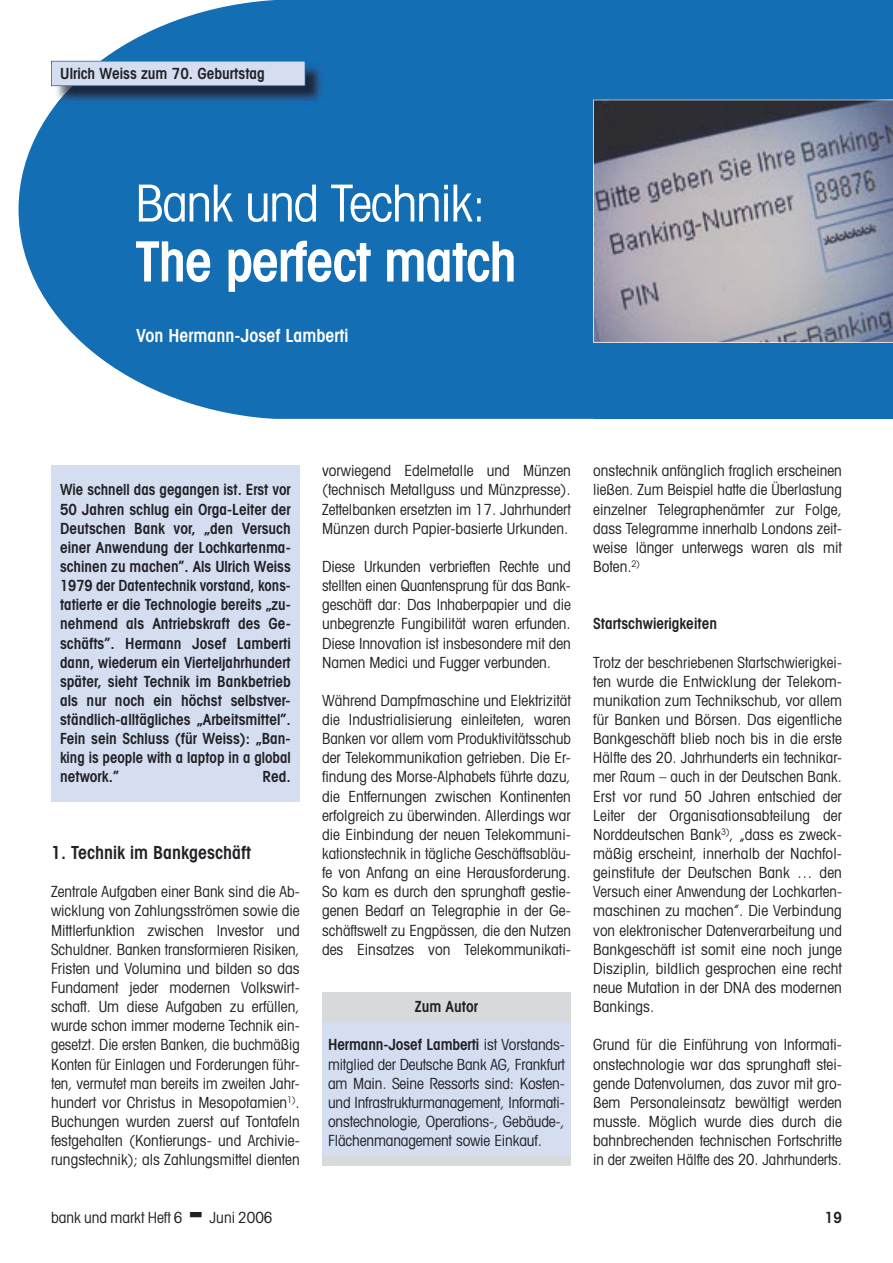
<style>
.page{position:relative;width:893px;height:1263px;background:#fff}
.page>*{position:absolute;margin:0;border:0;box-sizing:border-box;transform-origin:0 0}
.t1{font:600 condensed 55.5px "Avant Garde";letter-spacing:-.025em;color:#fff}
.t2{font:condensed 51px "Avant Garde";letter-spacing:-.025em;color:#fff}
.t3{font:600 condensed 18px "Avant Garde";color:#fff}
.t4{font:600 condensed 18px "Avant Garde";color:#212125}
.t5{font:condensed 15.3px/19.2px "Avant Garde";color:#212125;text-align:justify}
.t6{font:600 condensed 15.3px/19.2px "Avant Garde";color:#212125;text-align:justify}
.s1{font-weight:600}
</style>
<div class="page">
<svg style="left:19px;top:0;width:575px;height:419px;background:#2b7dbb"></svg>
<div style="left:51px;top:465px;width:249px;height:337px;background:#d5def0"></div>
<div style="left:322px;top:1019px;width:249px;height:146px;background:#d5def0"></div>
<div style="left:322px;top:993px;width:249px;height:29px;background:#d8d9db"></div>
<div style="left:322px;top:1156px;width:249px;height:9px;background:#d8d9db"></div>
<img style="left:54px;top:62px;width:272px;height:45px">
<svg style="left:51px;top:61px;width:254px;height:25px;background:#cad8ec"></svg>
<div style="left:594px;top:0;width:299px;height:419px;background:#136eb4"></div>
<svg style="left:593px;top:100px;width:300px;height:243px;background:#9696a2"></svg>
<p class="t6" style="left:60px;top:64px;width:206px">Ulrich Weiss zum 70. Geburtstag</p>
<h2 class="t2" style="left:135px;top:172px;width:352px">Bank und Technik:</h2>
<h1 class="t1" style="left:135px;top:228px;width:383px">The perfect match</h1>
<p class="t3" style="left:136px;top:325px;width:214px">Von Hermann-Josef Lamberti</p>
<p class="t6" style="left:60px;top:480px;width:232px">Wie schnell das gegangen ist. Erst vor 50 Jahren schlug ein Orga-Leiter der Deutschen Bank vor, „den Versuch einer Anwendung der Lochkartenma&shy;schinen zu machen”. Als Ulrich Weiss 1979 der Datentechnik vorstand, kons&shy;tatierte er die Technologie bereits „zu&shy;nehmend als Antriebskraft des Ge&shy;schäfts”. Hermann Josef Lamberti dann, wiederum ein Vierteljahrhundert später, sieht Technik im Bankbetrieb als nur noch ein höchst selbstver&shy;ständlich-alltägliches „Arbeitsmittel”.<br>Fein sein Schluss (für Weiss): „Ban&shy;king is people with a laptop in a global network.”</p>
<p class="t6" style="left:263px;top:767px;width:30px">Red.</p>
<p class="t4" style="left:51px;top:841px;width:201px">1. Technik im Bankgeschäft</p>
<p class="t5" style="left:51px;top:882px;width:250px">Zentrale Aufgaben einer Bank sind die Ab&shy;wicklung von Zahlungsströmen sowie die Mittlerfunktion zwischen Investor und Schuldner. Banken transformieren Risiken, Fristen und Volumina und bilden so das Fundament jeder modernen Volkswirt&shy;schaft. Um diese Aufgaben zu erfüllen, wurde schon immer moderne Technik ein&shy;gesetzt. Die ersten Banken, die buchmäßig Konten für Einlagen und Forderungen führ&shy;ten, vermutet man bereits im zweiten Jahr&shy;hundert vor Christus in Mesopotamien<sup>1)</sup>.<br>Buchungen wurden zuerst auf Tontafeln festgehalten (Kontierungs- und Archivie&shy;rungstechnik); als Zahlungsmittel dienten</p>
<p class="t5" style="left:322px;top:461px;width:250px">vorwiegend Edelmetalle und Münzen (technisch Metallguss und Münzpresse).<br>Zettelbanken ersetzten im 17. Jahrhundert Münzen durch Papier-basierte Urkunden.</p>
<p class="t5" style="left:322px;top:556px;width:250px">Diese Urkunden verbrieften Rechte und stellten einen Quantensprung für das Bank&shy;geschäft dar: Das Inhaberpapier und die unbegrenzte Fungibilität waren erfunden.<br>Diese Innovation ist insbesondere mit den Namen Medici und Fugger verbunden.</p>
<p class="t5" style="left:322px;top:690px;width:250px">Während Dampfmaschine und Elektrizität die Industrialisierung einleiteten, waren Banken vor allem vom Produktivitätsschub der Telekommunikation getrieben. Die Er&shy;findung des Morse-Alphabets führte dazu, die Entfernungen zwischen Kontinenten erfolgreich zu überwinden. Allerdings war die Einbindung der neuen Telekommuni&shy;kationstechnik in tägliche Geschäftsabläu&shy;fe von Anfang an eine Herausforderung.<br>So kam es durch den sprunghaft gestie&shy;genen Bedarf an Telegraphie in der Ge&shy;schäftswelt zu Engpässen, die den Nutzen des Einsatzes von Telekommunikati-</p>
<p class="t6" style="left:415px;top:997px;width:65px">Zum Autor</p>
<p class="t5" style="left:328px;top:1035px;width:238px"><span class="s1">Hermann-Josef Lamberti</span> ist Vorstands&shy;mitglied der Deutsche Bank AG, Frankfurt am Main. Seine Ressorts sind: Kosten&shy;und Infrastrukturmanagement, Informati&shy;onstechnologie, Operations-, Gebäude-, Flächenmanagement sowie Einkauf.</p>
<p class="t5" style="left:593px;top:461px;width:250px">onstechnik anfänglich fraglich erscheinen ließen. Zum Beispiel hatte die Überlastung einzelner Telegraphenämter zur Folge, dass Telegramme innerhalb Londons zeit&shy;weise länger unterwegs waren als mit Boten.<sup>2)</sup></p>
<p class="t6" style="left:593px;top:614px;width:125px">Startschwierigkeiten</p>
<p class="t5" style="left:593px;top:652px;width:250px">Trotz der beschriebenen Startschwierigkei&shy;ten wurde die Entwicklung der Telekom&shy;munikation zum Technikschub, vor allem für Banken und Börsen. Das eigentliche Bankgeschäft blieb noch bis in die erste Hälfte des 20. Jahrhunderts ein technikar&shy;mer Raum – auch in der Deutschen Bank.<br>Erst vor rund 50 Jahren entschied der Leiter der Organisationsabteilung der Norddeutschen Bank<sup>3)</sup>, „dass es zweck&shy;mäßig erscheint, innerhalb der Nachfol&shy;geinstitute der Deutschen Bank … den Versuch einer Anwendung der Lochkarten&shy;maschinen zu machen”. Die Verbindung von elektronischer Datenverarbeitung und Bankgeschäft ist somit eine noch junge Disziplin, bildlich gesprochen eine recht neue Mutation in der DNA des modernen Bankings.</p>
<p class="t5" style="left:593px;top:1035px;width:250px">Grund für die Einführung von Informati&shy;onstechnologie war das sprunghaft stei&shy;gende Datenvolumen, das zuvor mit gro&shy;ßem Personaleinsatz bewältigt werden musste. Möglich wurde dies durch die bahnbrechenden technischen Fortschritte in der zweiten Hälfte des 20. Jahrhunderts.</p>
<p class="t5" style="left:51px;top:1207px;width:133px">bank und markt Heft 6</p>
<p class="t5" style="left:209px;top:1207px;width:65px">Juni 2006</p>
<p class="t6" style="left:825px;top:1207px;width:19px">19</p>
</div>
